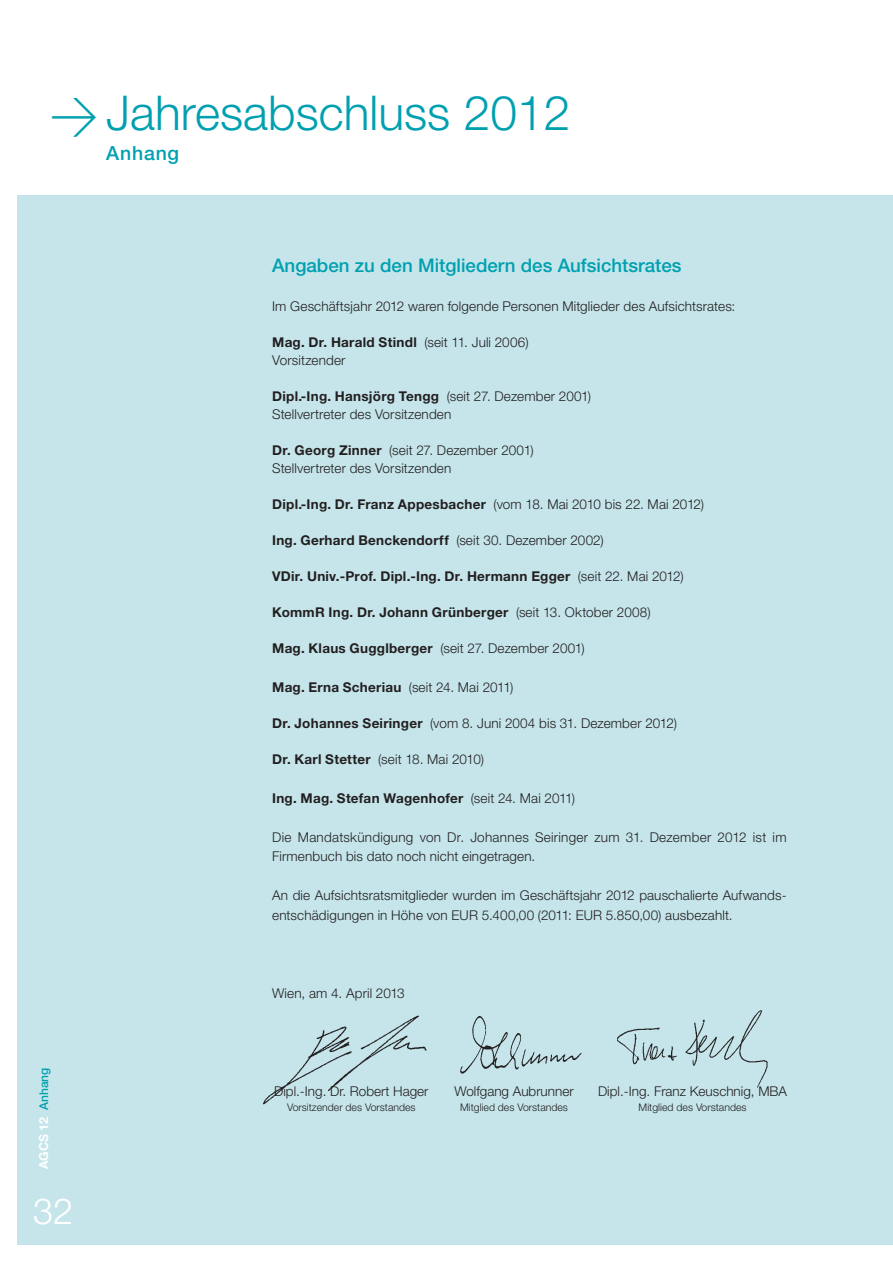
<style>
.page{position:relative;width:893px;height:1263px;background:#fff}
.page>*{position:absolute;margin:0;border:0;box-sizing:border-box;transform-origin:0 0}
.t1{font:300 48px "Helvetica Neue";color:#00a0b0}
.t2{font:300 36px "Helvetica Neue";color:#fff}
.t3{font:500 19.5px "Helvetica Neue";letter-spacing:.04em;color:#00a0b0}
.t4{font:500 18.75px "Helvetica Neue";color:#00a0b0}
.t5{font:300 13.5px/18px "Helvetica Neue";letter-spacing:.01em;color:#231f20}
.t6{font:700 13.5px "Helvetica Neue";letter-spacing:.02em;color:#231f20}
.t7{font:700 12.45px "Helvetica Neue";color:#fff}
.t8{font:300 10.5px "Helvetica Neue";color:#231f20}
.s1{font-family:"DIN"}
.s2{font-weight:700}
.s3{font-weight:300}
.s4{font-weight:500;font-size:12px;color:#00a0b0}
</style>
<div class="page">
<div style="left:17px;top:196px;width:876px;height:1049px;background:#c5e5ea"></div>
<img style="left:263px;top:1015px;width:164px;height:90px">
<img style="left:460px;top:1015px;width:122px;height:59px">
<img style="left:618px;top:1010px;width:150px;height:78px">
<h1 class="t1" style="left:50px;top:83px;width:522px"><span class="s1">&gt;</span>Jahresabschluss 2012</h1>
<h3 class="t3" style="left:106px;top:141px;width:74px">Anhang</h3>
<h3 class="t4" style="left:272px;top:254px;width:411px">Angaben zu den Mitgliedern des Aufsichtsrates</h3>
<p class="t5" style="left:272px;top:297px;width:465px">Im Geschäftsjahr 2012 waren folgende Personen Mitglieder des Aufsichtsrates:</p>
<p class="t5" style="left:272px;top:333px;width:258px"><span class="s2">Mag. Dr. Harald Stindl</span> (seit 11. Juli 2006)<br>Vorsitzender</p>
<p class="t5" style="left:272px;top:387px;width:321px"><span class="s2">Dipl.-Ing. Hansjörg Tengg</span> (seit 27. Dezember 2001)<br>Stellvertreter des Vorsitzenden</p>
<p class="t5" style="left:272px;top:441px;width:263px"><span class="s2">Dr. Georg Zinner</span> (seit 27. Dezember 2001)<br>Stellvertreter des Vorsitzenden</p>
<p class="t6" style="left:272px;top:496px;width:433px">Dipl.-Ing. Dr. Franz Appesbacher <span class="s3">(vom 18. Mai 2010 bis 22. Mai 2012)</span></p>
<p class="t6" style="left:272px;top:532px;width:333px">Ing. Gerhard Benckendorff <span class="s3">(seit 30. Dezember 2002)</span></p>
<p class="t6" style="left:272px;top:568px;width:413px">VDir. Univ.-Prof. Dipl.-Ing. Dr. Hermann Egger <span class="s3">(seit 22. Mai 2012)</span></p>
<p class="t6" style="left:272px;top:604px;width:380px">KommR Ing. Dr. Johann Grünberger <span class="s3">(seit 13. Oktober 2008)</span></p>
<p class="t5" style="left:272px;top:639px;width:314px"><span class="s2">Mag. Klaus Gugglberger</span> (seit 27. Dezember 2001)</p>
<p class="t6" style="left:272px;top:679px;width:243px">Mag. Erna Scheriau <span class="s3">(seit 24. Mai 2011)</span></p>
<p class="t5" style="left:272px;top:714px;width:406px"><span class="s2">Dr. Johannes Seiringer</span> (vom 8. Juni 2004 bis 31. Dezember 2012)</p>
<p class="t5" style="left:272px;top:750px;width:214px"><span class="s2">Dr. Karl Stetter</span> (seit 18. Mai 2010)</p>
<p class="t6" style="left:272px;top:790px;width:304px">Ing. Mag. Stefan Wagenhofer <span class="s3">(seit 24. Mai 2011)</span></p>
<p class="t5" style="left:272px;top:827px;width:516px;line-height:19.5px">Die Mandatskündigung von Dr. Johannes Seiringer zum 31. Dezember 2012 ist im<br>Firmenbuch bis dato noch nicht eingetragen.</p>
<p class="t5" style="left:272px;top:886px;width:516px;line-height:19.5px">An die Aufsichtsratsmitglieder wurden im Geschäftsjahr 2012 pauschalierte Aufwands&shy;entschädigungen in Höhe von EUR 5.400,00 (2011: EUR 5.850,00) ausbezahlt.</p>
<p class="t7" style="left:36px;top:1169px;width:103px;rotate:-90deg">AGCS 12 <span class="s4">Anhang</span></p>
<h2 class="t2" style="left:33px;top:1189px;width:42px">32</h2>
<p class="t5" style="left:272px;top:984px;width:134px">Wien, am 4. April 2013</p>
<p class="t5" style="left:274px;top:1082px;width:156px">Dipl.-Ing. Dr. Robert Hager</p>
<p class="t8" style="left:287px;top:1101px;width:130px">Vorsitzender des Vorstandes</p>
<p class="t5" style="left:454px;top:1082px;width:121px">Wolfgang Aubrunner</p>
<p class="t8" style="left:460px;top:1101px;width:109px">Mitglied des Vorstandes</p>
<p class="t5" style="left:598px;top:1082px;width:191px">Dipl.-Ing. Franz Keuschnig, MBA</p>
<p class="t8" style="left:639px;top:1101px;width:109px">Mitglied des Vorstandes</p>
</div>
